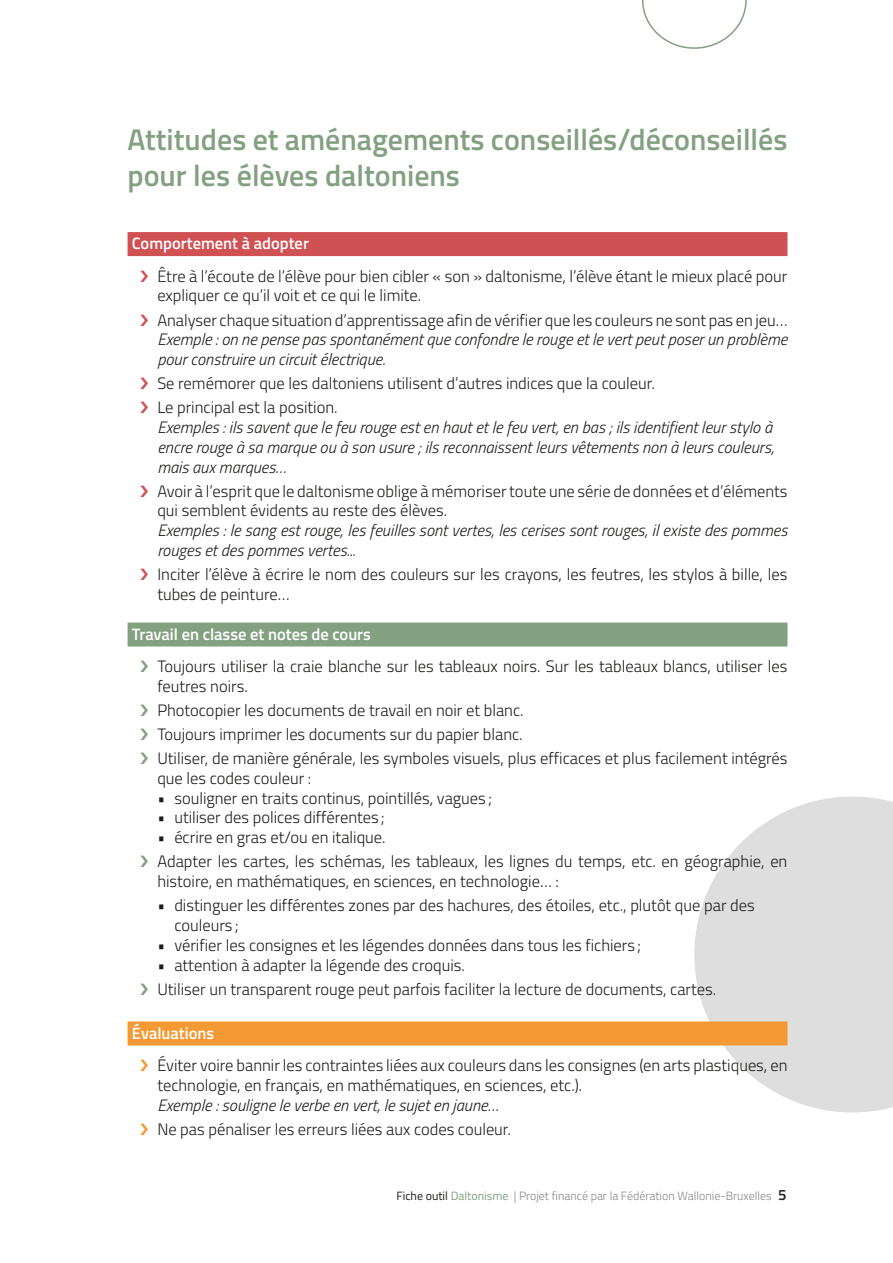
<style>
.page{position:relative;width:893px;height:1263px;background:#fff}
.page>*{position:absolute;margin:0;border:0;box-sizing:border-box;transform-origin:0 0}
.TITRE{font:600 30px/36px "Titillium";color:#83a181}
.t1{font:300 16.5px/19.8px "Titillium";color:#1d1d1b}
.t2{font:italic 300 16.5px/19.8px "Titillium";color:#1d1d1b}
.t3{font:600 16.5px "Titillium";color:#fff}
.t4{font:300 12px "Titillium";color:#878787}
.s1{font-style:normal}
.s2{font-weight:400;color:#1d1d1b}
.s3{font-weight:400;color:#83a181}
.s4{font-weight:600;font-size:15px;color:#1d1d1b}
</style>
<div class="page">
<svg style="left:694px;top:796px;width:199px;height:316px;fill:#dfdede"></svg>
<svg style="left:642px;top:0;width:105px;height:49px"></svg>
<div style="left:128px;top:232px;width:659px;height:24px;background:#d05154"></div>
<div style="left:128px;top:622px;width:659px;height:24px;background:#83a181"></div>
<div style="left:128px;top:1021px;width:659px;height:24px;background:#f49933"></div>
<p class="TITRE" style="left:128px;top:120px;width:661px">Attitudes et aménagements conseillés/déconseillés pour les élèves daltoniens</p>
<p class="t3" style="left:132px;top:231px;width:179px">Comportement à adopter</p>
<p class="t1" style="left:157px;top:265px;width:632px">Être à l’écoute de l’élève pour bien cibler « son » daltonisme, l’élève étant le mieux placé pour expliquer ce qu’il voit et ce qui le limite.</p>
<p class="t2" style="left:157px;top:309px;width:632px;text-align:justify"><span class="s1">Analyser chaque situation d’apprentissage afin de vérifier que les couleurs ne sont pas en jeu… </span>Exemple : on ne pense pas spontanément que confondre le rouge et le vert peut poser un problème pour construire un circuit électrique.</p>
<p class="t1" style="left:157px;top:373px;width:499px">Se remémorer que les daltoniens utilisent d’autres indices que la couleur.</p>
<p class="t2" style="left:157px;top:397px;width:618px"><span class="s1">Le principal est la position.<br></span>Exemples : ils savent que le feu rouge est en haut et le feu vert, en bas ; ils identifient leur stylo à encre rouge à sa marque ou à son usure ; ils reconnaissent leurs vêtements non à leurs couleurs, mais aux marques…</p>
<p class="t1" style="left:157px;top:480px;width:632px">Avoir à l’esprit que le daltonisme oblige à mémoriser toute une série de données et d’éléments qui semblent évidents au reste des élèves.</p>
<p class="t2" style="left:157px;top:520px;width:632px">Exemples : le sang est rouge, les feuilles sont vertes, les cerises sont rouges, il existe des pommes rouges et des pommes vertes...</p>
<p class="t1" style="left:157px;top:564px;width:632px">Inciter l’élève à écrire le nom des couleurs sur les crayons, les feutres, les stylos à bille, les tubes de peinture…</p>
<p class="t3" style="left:132px;top:621px;width:241px">Travail en classe et notes de cours</p>
<p class="t1" style="left:157px;top:656px;width:632px">Toujours utiliser la craie blanche sur les tableaux noirs. Sur les tableaux blancs, utiliser les feutres noirs.</p>
<p class="t1" style="left:157px;top:699px;width:368px">Photocopier les documents de travail en noir et blanc.</p>
<p class="t1" style="left:157px;top:723px;width:367px">Toujours imprimer les documents sur du papier blanc.</p>
<p class="t1" style="left:157px;top:748px;width:632px">Utiliser, de manière générale, les symboles visuels, plus efficaces et plus facilement intégrés que les codes couleur :</p>
<p class="t1" style="left:157px;top:787px;width:336px">• souligner en traits continus, pointillés, vagues ;</p>
<p class="t1" style="left:157px;top:807px;width:229px">• utiliser des polices différentes ;</p>
<p class="t1" style="left:157px;top:827px;width:230px">• écrire en gras et/ou en italique.</p>
<p class="t1" style="left:157px;top:851px;width:632px">Adapter les cartes, les schémas, les tableaux, les lignes du temps, etc. en géographie, en histoire, en mathématiques, en sciences, en technologie… :</p>
<p class="t1" style="left:174px;top:895px;width:582px;text-indent:-17px">• distinguer les différentes zones par des hachures, des étoiles, etc., plutôt que par des couleurs ;</p>
<p class="t1" style="left:157px;top:934px;width:485px">• vérifier les consignes et les légendes données dans tous les fichiers ;</p>
<p class="t1" style="left:157px;top:954px;width:309px">• attention à adapter la légende des croquis.</p>
<p class="t1" style="left:157px;top:978px;width:560px">Utiliser un transparent rouge peut parfois faciliter la lecture de documents, cartes.</p>
<p class="t3" style="left:132px;top:1020px;width:84px">Évaluations</p>
<p class="t1" style="left:157px;top:1054px;width:632px">Éviter voire bannir les contraintes liées aux couleurs dans les consignes (en arts plastiques, en technologie, en français, en mathématiques, en sciences, etc.).</p>
<p class="t2" style="left:157px;top:1094px;width:343px">Exemple : souligne le verbe en vert, le sujet en jaune…</p>
<p class="t1" style="left:157px;top:1118px;width:355px">Ne pas pénaliser les erreurs liées aux codes couleur.</p>
<p class="t4" style="left:396px;top:1187px;width:392px"><span class="s2">Fiche outil</span> <span class="s3">Daltonisme</span> | Projet financé par la Fédération Wallonie-Bruxelles <span class="s4">5</span></p>
</div>
